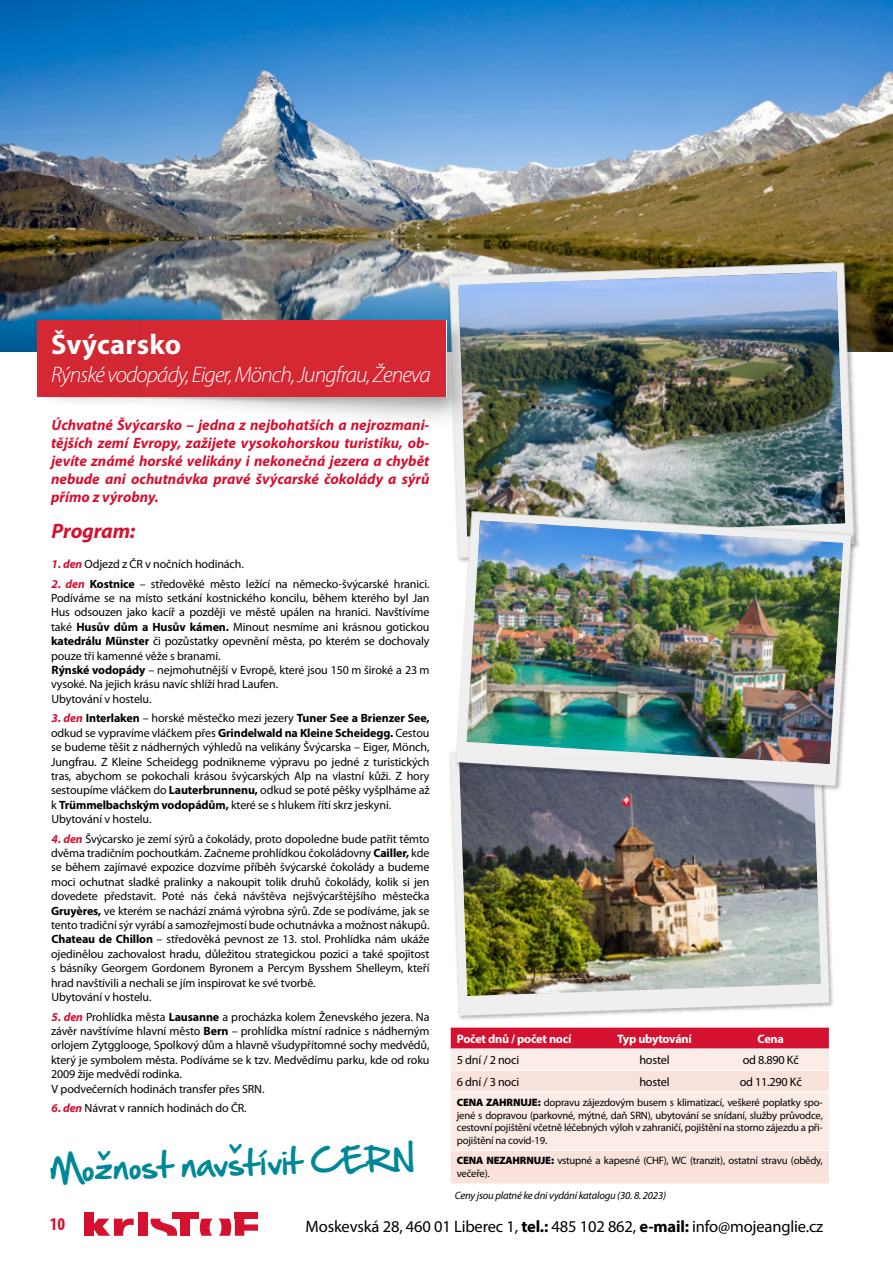
<style>
.page{position:relative;width:893px;height:1263px;background:#fff}
.page>*{position:absolute;margin:0;border:0;box-sizing:border-box;transform-origin:0 0}
.t1{font:29.85px "Hand Of Sean";color:#089}
.t2{font:700 28.5px "Myriad Pro";letter-spacing:.01em;color:#fff}
.t3{font:italic 300 22.5px "Myriad Pro";letter-spacing:-.04em;color:#fff}
.t4{font:italic 700 21px "Myriad Pro";letter-spacing:-.01em;color:#d51130}
.t5{font:700 condensed 18px "Myriad Pro";color:#d51130}
.t6{font:16.5px "Myriad Pro";letter-spacing:-.01em;color:#000}
.t7{font:italic 700 15px/18px "Myriad Pro";color:#d51130;text-align:justify}
.t8{font:12.3px "Myriad Pro";letter-spacing:-.02em;color:#000}
.t9{font:700 12.3px "Myriad Pro";letter-spacing:-.02em;color:#fff}
.t10{font:12px/14.4px "Myriad Pro";letter-spacing:-.01em;color:#000}
.t11{font:10.65px/12.9px "Myriad Pro";letter-spacing:-.02em;color:#000;text-align:justify}
.t12{font:italic 10.65px "Myriad Pro";letter-spacing:-.02em;color:#000}
.s1{font-weight:700;font-style:italic;color:#d51130}
.s2{font-weight:700}
.s3{font-weight:900}
</style>
<div class="page">
<div style="left:84px;top:1212px;width:10px;height:24px;background:#d51130"></div>
<div style="left:138px;top:1212px;width:9px;height:6px;background:#d51130"></div>
<div style="left:172px;top:1212px;width:27px;height:6px;background:#d51130"></div>
<div style="left:235px;top:1212px;width:23px;height:6px;background:#d51130"></div>
<svg style="left:94px;top:1218px;width:40px;height:18px"></svg>
<div style="left:138px;top:1218px;width:9px;height:18px;background:#d51130"></div>
<svg style="left:151px;top:1218px;width:26px;height:18px"></svg>
<div style="left:181px;top:1218px;width:9px;height:18px;background:#d51130"></div>
<svg style="left:200px;top:1218px;width:58px;height:18px"></svg>
<img style="left:0;top:0;width:893px;height:351px">
<img style="left:426px;top:239px;width:453px;height:248px">
<img style="left:450px;top:798px;width:383px;height:230px">
<img style="left:449px;top:487px;width:410px;height:311px">
<svg style="left:451px;top:1027px;width:378px;height:156px;background:#f5cbcb"></svg>
<hr style="left:451px;top:1048px;width:145px;height:1px;background:#fff">
<hr style="left:596px;top:1048px;width:117px;height:1px;background:#fff">
<hr style="left:713px;top:1048px;width:116px;height:1px;background:#fff">
<hr style="left:451px;top:1070px;width:145px;height:1px;background:#fff">
<hr style="left:596px;top:1070px;width:117px;height:1px;background:#fff">
<hr style="left:713px;top:1070px;width:116px;height:1px;background:#fff">
<hr style="left:451px;top:1091px;width:145px;height:1px;background:#fff">
<hr style="left:596px;top:1091px;width:117px;height:1px;background:#fff">
<hr style="left:713px;top:1091px;width:116px;height:1px;background:#fff">
<hr style="left:451px;top:1150px;width:145px;height:1px;background:#fff">
<hr style="left:596px;top:1150px;width:117px;height:1px;background:#fff">
<hr style="left:713px;top:1150px;width:116px;height:1px;background:#fff">
<svg style="left:45px;top:320px;width:450px;height:118px"></svg>
<div style="left:38px;top:320px;width:408px;height:77px;background:#d42833"></div>
<h2 class="t2" style="left:51px;top:326px;width:132px">Švýcarsko</h2>
<h3 class="t3" style="left:51px;top:362px;width:381px">Rýnské vodopády, Eiger, Mönch, Jungfrau, Ženeva</h3>
<p class="t7" style="left:51px;top:415px;width:380px">Úchvatné Švýcarsko – jedna z nejbohatších a nejrozmani&shy;tějších zemí Evropy, zažijete vysokohorskou turistiku, ob&shy;jevíte známé horské velikány i nekonečná jezera a chybět nebude ani ochutnávka pravé švýcarské čokolády a sýrů přímo z výrobny.</p>
<h3 class="t4" style="left:52px;top:517px;width:85px">Program:</h3>
<p class="t10" style="left:52px;top:557px;width:194px"><span class="s1">1. den</span> Odjezd z ČR v nočních hodinách.</p>
<p class="t10" style="left:51px;top:577px;width:380px"><span class="s1">2. den</span> <span class="s2">Kostnice</span> – středověké město ležící na německo-švýcarské hranici.<br>Podíváme se na místo setkání kostnického koncilu, během kterého byl Jan Hus odsouzen jako kacíř a později ve městě upálen na hranici. Navštívíme také <span class="s2">Husův dům a Husův kámen.</span> Minout nesmíme ani krásnou gotickou <span class="s2">katedrálu Münster</span> či pozůstatky opevnění města, po kterém se dochovaly pouze tři kamenné věže s branami.<br><span class="s2">Rýnské vodopády</span> – nejmohutnější v Evropě, které jsou 150 m široké a 23 m vysoké. Na jejich krásu navíc shlíží hrad Laufen.<br>Ubytování v hostelu.</p>
<p class="t10" style="left:51px;top:711px;width:380px"><span class="s1">3. den</span> <span class="s2">Interlaken</span> – horské městečko mezi jezery <span class="s2">Tuner See a Brienzer See, </span>odkud se vypravíme vláčkem přes <span class="s2">Grindelwald na Kleine Scheidegg.</span> Cestou se budeme těšit z nádherných výhledů na velikány Švýcarska – Eiger, Mönch, Jungfrau. Z Kleine Scheidegg podnikneme výpravu po jedné z turistických tras, abychom se pokochali krásou švýcarských Alp na vlastní kůži. Z hory sestoupíme vláčkem do <span class="s2">Lauterbrunnenu,</span> odkud se poté pěšky vyšplháme až k <span class="s2">Trümmelbachským vodopádům,</span> které se s hlukem řítí skrz jeskyni.<br>Ubytování v hostelu.</p>
<p class="t10" style="left:51px;top:832px;width:380px"><span class="s1">4. den</span> Švýcarsko je zemí sýrů a čokolády, proto dopoledne bude patřit těmto dvěma tradičním pochoutkám. Začneme prohlídkou čokoládovny <span class="s2">Cailler,</span> kde se během zajímavé expozice dozvíme příběh švýcarské čokolády a budeme moci ochutnat sladké pralinky a nakoupit tolik druhů čokolády, kolik si jen dovedete představit. Poté nás čeká návštěva nejšvýcarštějšího městečka <span class="s2">Gruyères,</span> ve kterém se nachází známá výrobna sýrů. Zde se podíváme, jak se tento tradiční sýr vyrábí a samozřejmostí bude ochutnávka a možnost nákupů.<br><span class="s2">Chateau de Chillon</span> – středověká pevnost ze 13. stol. Prohlídka nám ukáže ojedinělou zachovalost hradu, důležitou strategickou pozici a také spojitost s básníky Georgem Gordonem Byronem a Percym Bysshem Shelleym, kteří hrad navštívili a nechali se jím inspirovat ke své tvorbě.<br>Ubytování v hostelu.</p>
<p class="t10" style="left:51px;top:1009px;width:380px"><span class="s1">5. den</span> Prohlídka města <span class="s2">Lausanne</span> a procházka kolem Ženevského jezera. Na závěr navštívíme hlavní město <span class="s2">Bern</span> – prohlídka místní radnice s nádherným orlojem Zytgglooge, Spolkový dům a hlavně všudypřítomné sochy medvědů, který je symbolem města. Podíváme se k tzv. Medvědímu parku, kde od roku 2009 žije medvědí rodinka.<br>V podvečerních hodinách transfer přes SRN.</p>
<p class="t10" style="left:52px;top:1101px;width:197px"><span class="s1">6. den</span> Návrat v ranních hodinách do ČR.</p>
<h1 class="t1" style="left:49px;top:1143px;width:366px;rotate:-2deg">Možnost navštívit CERN</h1>
<p class="t9" style="left:457px;top:1031px;width:116px">Počet dnů / počet nocí</p>
<p class="t9" style="left:617px;top:1031px;width:76px">Typ ubytování</p>
<p class="t9" style="left:757px;top:1031px;width:28px">Cena</p>
<p class="t8" style="left:457px;top:1053px;width:64px">5 dní / 2 noci</p>
<p class="t8" style="left:639px;top:1053px;width:32px">hostel</p>
<p class="t8" style="left:743px;top:1053px;width:58px">od 8.890 Kč</p>
<p class="t8" style="left:457px;top:1075px;width:64px">6 dní / 3 noci</p>
<p class="t8" style="left:639px;top:1075px;width:32px">hostel</p>
<p class="t8" style="left:740px;top:1075px;width:64px">od 11.290 Kč</p>
<p class="t11" style="left:457px;top:1096px;width:368px"><span class="s3">CENA ZAHRNUJE:</span> dopravu zájezdovým busem s klimatizací, veškeré poplatky spo&shy;jené s dopravou (parkovné, mýtné, daň SRN), ubytování se snídaní, služby průvodce, cestovní pojištění včetně léčebných výloh v zahraničí, pojištění na storno zájezdu a při&shy;pojištění na covid-19.</p>
<p class="t11" style="left:457px;top:1155px;width:367px"><span class="s3">CENA NEZAHRNUJE:</span> vstupné a kapesné (CHF), WC (tranzit), ostatní stravu (obědy, večeře).</p>
<p class="t12" style="left:455px;top:1190px;width:213px">Ceny jsou platné ke dni vydání katalogu (30. 8. 2023)</p>
<h3 class="t5" style="left:50px;top:1213px;width:17px">10</h3>
<h3 class="t6" style="left:306px;top:1217px;width:519px">Moskevská 28, 460 01 Liberec 1, <span class="s2">tel.:</span> 485 102 862, <span class="s2">e-mail:</span> info@mojeanglie.cz</h3>
</div>
